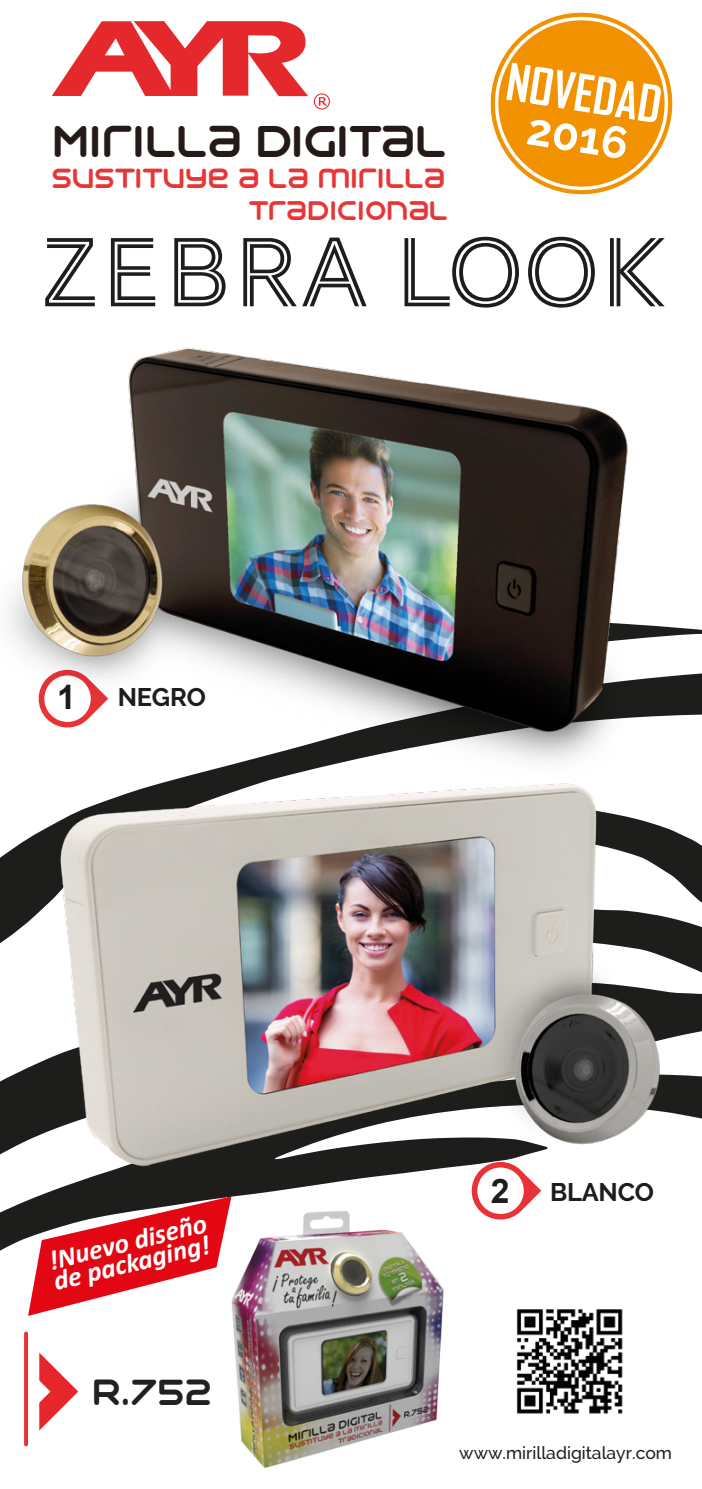
<style>
.page{position:relative;width:702px;height:1489px;background:#fff}
.page>*{position:absolute;margin:0;border:0;box-sizing:border-box;transform-origin:0 0}
.t1{font:101px "AW Conqueror Inline";color:#1d1d1b}
.t2{font:700 49px "Agency FB";color:#fff}
.t3{font:700 44.5px "Raleway";color:#fff}
.t4{font:43.25px "Syntha";color:#251a18}
.t5{font:35.25px "Syntha";color:#232021}
.t6{font:italic 700 27.25px/21px "Calibri";color:#fff}
.t7{font:27px "Syntha";color:#e73636}
.t8{font:26px "Syntha";color:#e73636}
.t9{font:700 25.25px "Raleway";letter-spacing:-.01em;color:#1d1d1b}
.t10{font:500 17.5px "Raleway";color:#1d1d1b}
.s1{font-family:"Arial";font-size:33.75px}
</style>
<div class="page">
<svg style="left:39px;top:1352px;width:39px;height:78px"></svg>
<svg style="left:24px;top:1331px;width:4px;height:115px"></svg>
<svg style="left:52px;top:21px;width:256px;height:75px"></svg>
<svg style="left:314px;top:93px;width:16px;height:16px"></svg>
<svg style="left:490px;top:12px;width:183px;height:183px"></svg>
<img style="left:8px;top:348px;width:694px;height:348px">
<img style="left:0;top:696px;width:702px;height:620px">
<img style="left:172px;top:988px;width:339px;height:480px">
<img style="left:511px;top:1301px;width:117px;height:113px">
<h3 class="t4" style="left:52px;top:117px;width:396px">MIRILLA DIGITAL</h3>
<h3 class="t7" style="left:52px;top:163px;width:395px">SUSTITUYE A LA MIRILLA</h3>
<h3 class="t8" style="left:249px;top:195px;width:200px">TRADICIONAL</h3>
<h2 class="t2" style="left:511px;top:51px;width:157px;rotate:9deg">NOVEDAD</h2>
<h3 class="t3" style="left:531px;top:103px;width:103px;rotate:9deg">2016</h3>
<h1 class="t1" style="left:38px;top:225px;width:632px">ZEBRA LOOK</h1>
<h3 class="t9" style="left:57px;top:683px;width:150px"><span class="s1">1</span> NEGRO</h3>
<h3 class="t6" style="left:46px;top:1251px;width:163px;rotate:-14deg">!Nuevo diseño de packaging!</h3>
<h3 class="t5" style="left:92px;top:1371px;width:121px">R.752</h3>
<h3 class="t9" style="left:491px;top:1177px;width:164px"><span class="s1">2</span> BLANCO</h3>
<p class="t10" style="left:459px;top:1442px;width:214px">www.mirilladigitalayr.com</p>
</div>
